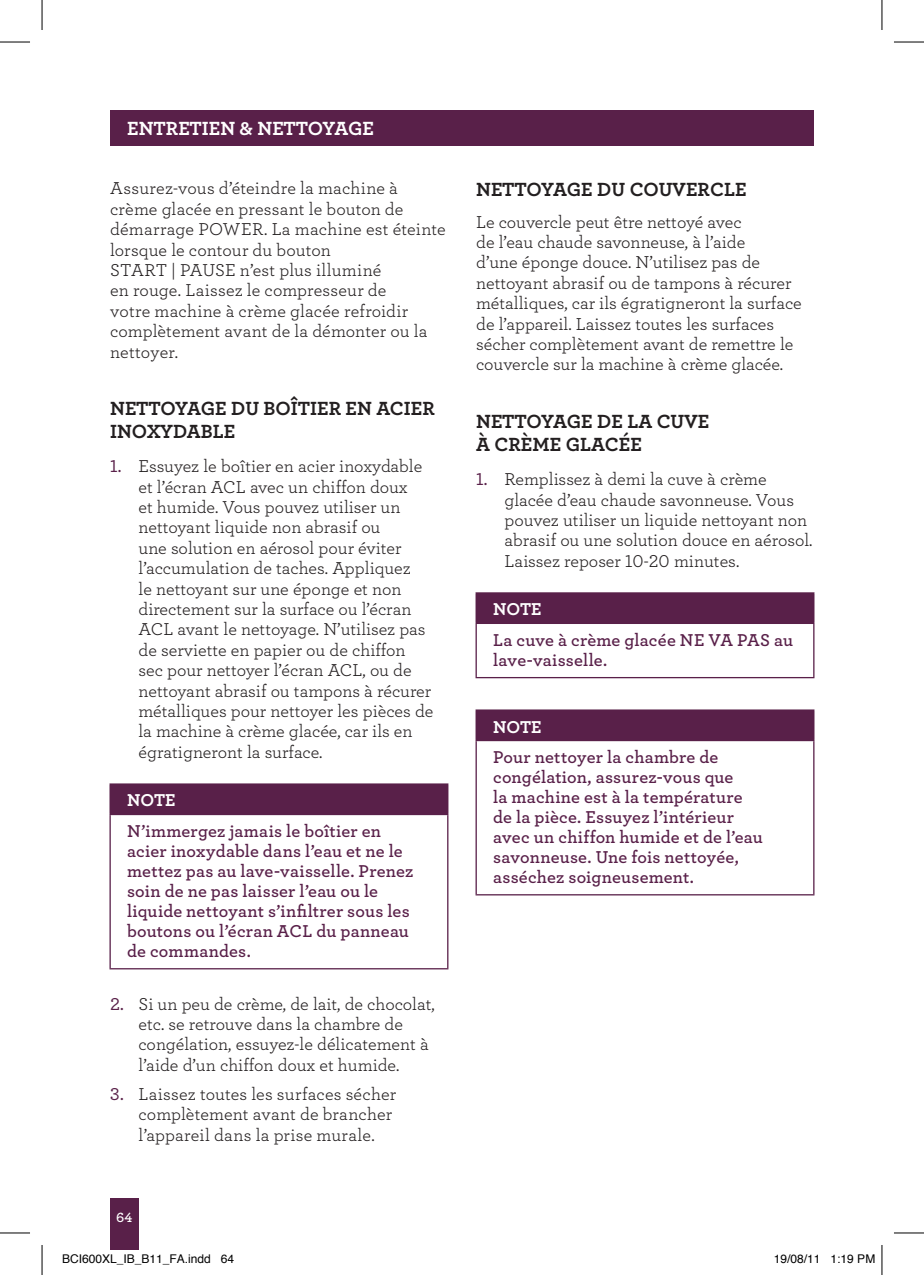
<style>
.page{position:relative;width:924px;height:1275px;background:#fff}
.page>*{position:absolute;margin:0;border:0;box-sizing:border-box;transform-origin:0 0}
.t1{font:20px/23px "Archer Bold LF";color:#231f20}
.t2{font:20px "Archer Bold LF";color:#fff}
.t3{font:18px/20.4px "Archer Book LF";color:#231f20}
.t4{font:18px/20px "Archer Semibold LF";letter-spacing:.01em;color:#592049}
.t5{font:18px "Archer Bold LF";color:#fff}
.t6{font:14px "Archer Semibold LF";color:#fff}
.t7{font:12px "Helvetica";color:#000}
.s1{font-family:"Archer Medium LF";color:#592049}
</style>
<div class="page">
<div style="left:110px;top:1199px;width:28px;height:51px;background:#592049"></div>
<div style="left:110px;top:110px;width:703px;height:36px;background:#592049"></div>
<div style="left:110px;top:784px;width:337px;height:30px;background:#592049"></div>
<hr style="left:109px;top:784px;width:2px;height:30px;background:#592049">
<hr style="left:447px;top:784px;width:1px;height:30px;background:#592049">
<hr style="left:109px;top:783px;width:339px;height:1px;background:#592049">
<hr style="left:109px;top:815px;width:2px;height:153px;background:#592049">
<hr style="left:447px;top:815px;width:1px;height:153px;background:#592049">
<hr style="left:109px;top:968px;width:339px;height:1px;background:#592049">
<hr style="left:109px;top:814px;width:339px;height:1px;background:#592049">
<div style="left:476px;top:593px;width:337px;height:30px;background:#592049"></div>
<svg style="left:475px;top:593px;width:1px;height:29px"></svg>
<hr style="left:812px;top:593px;width:2px;height:29px;background:#592049">
<hr style="left:475px;top:592px;width:339px;height:1px;background:#592049">
<hr style="left:475px;top:624px;width:1px;height:53px;background:#592049">
<hr style="left:812px;top:624px;width:2px;height:53px;background:#592049">
<hr style="left:475px;top:677px;width:339px;height:1px;background:#592049">
<hr style="left:475px;top:622px;width:339px;height:2px;background:#592049">
<div style="left:476px;top:710px;width:337px;height:30px;background:#592049"></div>
<svg style="left:475px;top:711px;width:1px;height:29px"></svg>
<hr style="left:812px;top:711px;width:2px;height:29px;background:#592049">
<hr style="left:475px;top:709px;width:339px;height:2px;background:#592049">
<hr style="left:475px;top:741px;width:1px;height:153px;background:#592049">
<hr style="left:812px;top:741px;width:2px;height:153px;background:#592049">
<hr style="left:475px;top:894px;width:339px;height:1px;background:#592049">
<hr style="left:475px;top:740px;width:339px;height:1px;background:#592049">
<hr style="left:0;top:42px;width:30px;height:1px;background:#000">
<hr style="left:893px;top:42px;width:30px;height:1px;background:#000">
<hr style="left:0;top:1232px;width:30px;height:1px;background:#000">
<hr style="left:893px;top:1232px;width:30px;height:1px;background:#000">
<hr style="left:42px;top:0;width:1px;height:30px;background:#000">
<hr style="left:42px;top:1245px;width:1px;height:30px;background:#000">
<hr style="left:881px;top:0;width:1px;height:30px;background:#000">
<hr style="left:881px;top:1245px;width:1px;height:30px;background:#000">
<p class="t2" style="left:151px;top:115px;width:40px">GE HEA</p>
<p class="t2" style="left:222px;top:115px;width:66px">DER.....</p>
<p class="t2" style="left:127px;top:115px;width:248px">PAENTRETIEN &amp; NETTOYAGE</p>
<p class="t3" style="left:110px;top:178px;width:337px">Assurez-vous d’éteindre la machine à crème glacée en pressant le bouton de démarrage POWER. La machine est éteinte lorsque le contour du bouton<br>START | PAUSE n’est plus illuminé<br>en rouge. Laissez le compresseur de<br>votre machine à crème glacée refroidir complètement avant de la démonter ou la nettoyer.</p>
<p class="t1" style="left:110px;top:396px;width:326px">NETTOYAGE DU BOÎTIER EN ACIER<br>INOXYDABLE</p>
<p class="t3" style="left:138px;top:455px;width:296px;text-indent:-28px"><span class="s1">1.</span> Essuyez le boîtier en acier inoxydable et l’écran ACL avec un chiffon doux<br>et humide. Vous pouvez utiliser un nettoyant liquide non abrasif ou<br>une solution en aérosol pour éviter l’accumulation de taches. Appliquez<br>le nettoyant sur une éponge et non directement sur la surface ou l’écran ACL avant le nettoyage. N’utilisez pas de serviette en papier ou de chiffon sec pour nettoyer l’écran ACL, ou de nettoyant abrasif ou tampons à récurer métalliques pour nettoyer les pièces de la machine à crème glacée, car ils en égratigneront la surface.</p>
<p class="t5" style="left:127px;top:789px;width:50px">NOTE</p>
<p class="t4" style="left:127px;top:821px;width:288px">N’immergez jamais le boîtier en acier inoxydable dans l’eau et ne le mettez pas au lave-vaisselle. Prenez soin de ne pas laisser l’eau ou le liquide nettoyant s’infiltrer sous les boutons ou l’écran ACL du panneau de commandes.</p>
<p class="t3" style="left:138px;top:993px;width:297px;text-indent:-28px"><span class="s1">2.</span> Si un peu de crème, de lait, de chocolat, etc. se retrouve dans la chambre de congélation, essuyez-le délicatement à l’aide d’un chiffon doux et humide.</p>
<p class="t3" style="left:138px;top:1083px;width:259px;text-indent:-28px"><span class="s1">3.</span> Laissez toutes les surfaces sécher complètement avant de brancher l’appareil dans la prise murale.</p>
<p class="t6" style="left:116px;top:1208px;width:18px">64</p>
<p class="t1" style="left:476px;top:177px;width:29px">NETTO</p>
<p class="t1" style="left:541px;top:177px;width:26px">YAGE</p>
<p class="t1" style="left:597px;top:177px;width:38px">DU COU</p>
<p class="t1" style="left:672px;top:177px;width:27px">VERCLE</p>
<p class="t3" style="left:476px;top:211px;width:327px">Le couvercle peut être nettoyé avec<br>de l’eau chaude savonneuse, à l’aide<br>d’une éponge douce. N’utilisez pas de nettoyant abrasif ou de tampons à récurer métalliques, car ils égratigneront la surface de l’appareil. Laissez toutes les surfaces sécher complètement avant de remettre le couvercle sur la machine à crème glacée.</p>
<p class="t1" style="left:476px;top:409px;width:235px">NETTOYAGE DE LA CUVE<br>À CRÈME GLACÉE</p>
<p class="t3" style="left:504px;top:468px;width:309px;text-indent:-28px"><span class="s1">1.</span> Remplissez à demi la cuve à crème glacée d’eau chaude savonneuse. Vous pouvez utiliser un liquide nettoyant non abrasif ou une solution douce en aérosol.<br>Laissez reposer 10-20 minutes.</p>
<p class="t5" style="left:493px;top:598px;width:50px">NOTE</p>
<p class="t4" style="left:493px;top:630px;width:301px">La cuve à crème glacée NE VA PAS au lave-vaisselle.</p>
<p class="t5" style="left:493px;top:715px;width:50px">NOTE</p>
<p class="t4" style="left:493px;top:747px;width:271px">Pour nettoyer la chambre de congélation, assurez-vous que<br>la machine est à la température de la pièce. Essuyez l’intérieur avec un chiffon humide et de l’eau savonneuse. Une fois nettoyée, asséchez soigneusement.</p>
<p class="t7" style="left:62px;top:1249px;width:174px">BCI600XL_IB_B11_FA.indd 64</p>
<p class="t7" style="left:773px;top:1249px;width:103px">19/08/11 1:19 PM</p>
</div>
